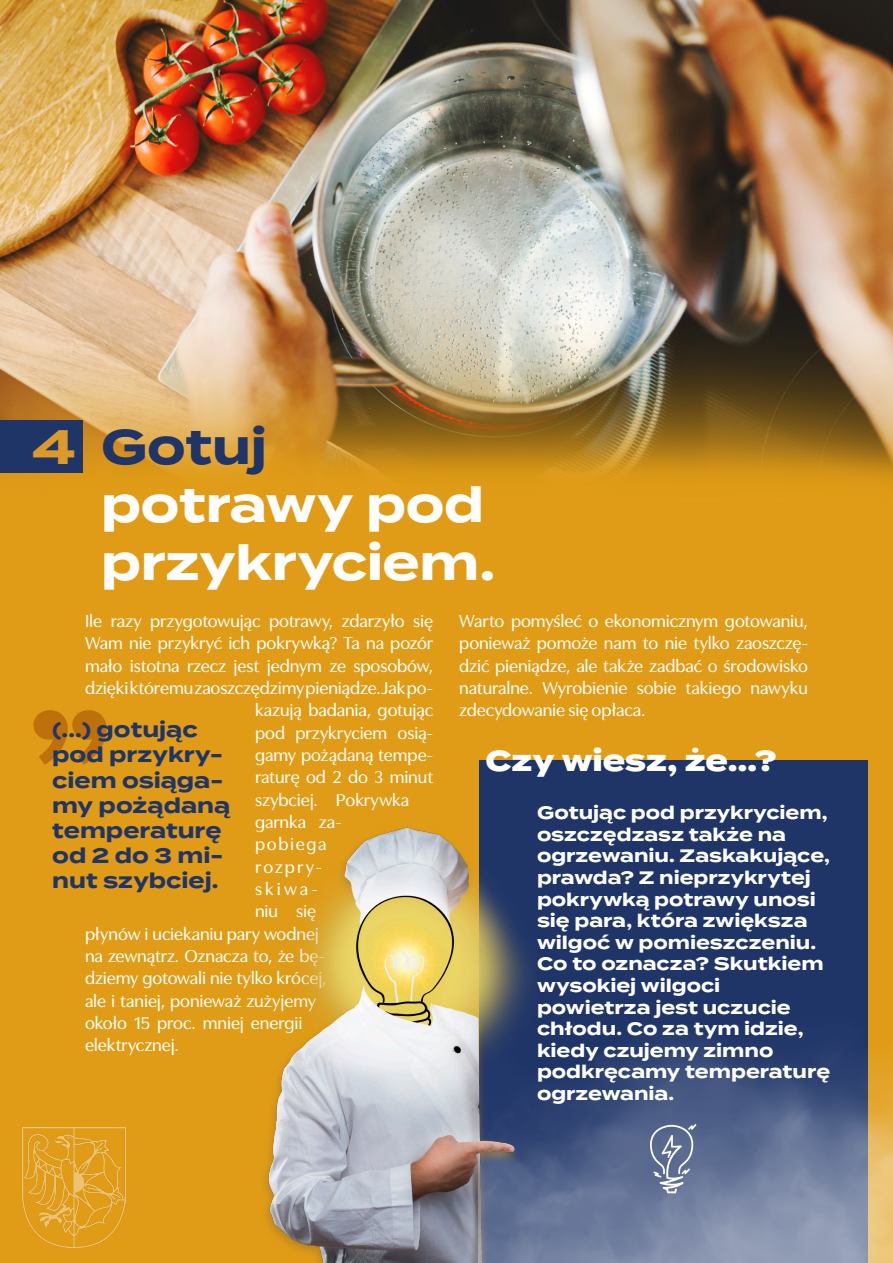
<style>
.page{position:relative;width:893px;height:1263px;background:#fff}
.page>*{position:absolute;margin:0;border:0;box-sizing:border-box;transform-origin:0 0}
.t1{font:700 48.3px/58.1px "Termina";letter-spacing:-.005em;color:#fff}
.t2{font:700 48.3px "Termina";color:#db9a2b}
.t3{font:800 28.95px "Termina";letter-spacing:-.005em;color:#fff}
.t4{font:700 21px/25.2px "Termina";color:#1f3568}
.t5{font:500 18px/22.4px "Utile Display";letter-spacing:-.005em;color:#fff;text-align:justify}
.t6{font:700 18px/21.6px "Termina";color:#fff}
.t7{font:500 18px "Utile Display";letter-spacing:.09em;color:#fff}
.s1{color:#1f3568}
</style>
<div class="page">
<div style="left:0;top:500px;width:893px;height:763px;background:#e09c16"></div>
<div style="left:479px;top:760px;width:389px;height:503px;background:#1f3568"></div>
<img style="left:0;top:0;width:893px;height:500px">
<div style="left:0;top:420px;width:83px;height:53px;background:#1f3568"></div>
<img style="left:23px;top:1127px;width:103px;height:120px">
<img style="left:225px;top:820px;width:254px;height:443px">
<img style="left:479px;top:833px;width:414px;height:430px">
<svg style="left:33px;top:710px;width:74px;height:55px;background:#cc830f"></svg>
<p class="t2" style="left:32px;top:411px;width:45px">4</p>
<p class="t1" style="left:101px;top:418px;width:396px"><span class="s1">Gotuj </span>potrawy pod przykryciem.</p>
<p class="t5" style="left:85px;top:608px;width:350px">Ile razy przygotowując potrawy, zdarzyło się</p>
<p class="t5" style="left:85px;top:630px;width:349px">Wam nie przykryć ich pokrywką? Ta na pozór</p>
<p class="t5" style="left:85px;top:653px;width:349px">mało istotna rzecz jest jednym ze sposobów,</p>
<p class="t5" style="left:85px;top:675px;width:350px">dzięki któremu zaoszczędzimy pieniądze. Jak po-</p>
<p class="t5" style="left:255px;top:697px;width:179px">kazują badania, gotując</p>
<p class="t5" style="left:255px;top:720px;width:179px">pod przykryciem osią-</p>
<p class="t5" style="left:255px;top:742px;width:179px">gamy pożądaną tempe-</p>
<p class="t5" style="left:255px;top:764px;width:179px">raturę od 2 do 3 minut</p>
<p class="t5" style="left:255px;top:787px;width:155px">szybciej. Pokrywka</p>
<p class="t5" style="left:255px;top:809px;width:88px">garnka za-</p>
<p class="t7" style="left:255px;top:830px;width:73px">pobiega</p>
<p class="t5" style="left:255px;top:854px;width:68px">rozpry-</p>
<p class="t5" style="left:255px;top:876px;width:64px">skiwa-</p>
<p class="t5" style="left:255px;top:898px;width:62px">niu się</p>
<p class="t5" style="left:85px;top:921px;width:236px">płynów i uciekaniu pary wodnej</p>
<p class="t5" style="left:85px;top:943px;width:242px">na zewnątrz. Oznacza to, że bę-</p>
<p class="t5" style="left:85px;top:965px;width:243px">dziemy gotowali nie tylko krócej,</p>
<p class="t5" style="left:85px;top:988px;width:232px">ale i taniej, ponieważ zużyjemy</p>
<p class="t5" style="left:85px;top:1010px;width:219px">około 15 proc. mniej energii</p>
<p class="t5" style="left:85px;top:1032px;width:95px">elektrycznej.</p>
<p class="t5" style="left:459px;top:608px;width:350px">Warto pomyśleć o ekonomicznym gotowaniu, ponieważ pomoże nam to nie tylko zaoszczę&shy;dzić pieniądze, ale także zadbać o środowisko naturalne. Wyrobienie sobie takiego nawyku zdecydowanie się opłaca.</p>
<p class="t4" style="left:52px;top:717px;width:180px">(...) gotując pod przykry&shy;ciem osiąga&shy;my pożądaną temperaturę od 2 do 3 mi&shy;nut szybciej.</p>
<p class="t3" style="left:485px;top:739px;width:293px">Czy wiesz, że…?</p>
<p class="t6" style="left:537px;top:802px;width:295px">Gotując pod przykryciem, oszczędzasz także na ogrzewaniu. Zaskakujące, prawda? Z nieprzykrytej pokrywką potrawy unosi się para, która zwiększa wilgoć w pomieszczeniu.<br>Co to oznacza? Skutkiem wysokiej wilgoci powietrza jest uczucie chłodu. Co za tym idzie, kiedy czujemy zimno podkręcamy temperaturę ogrzewania.</p>
</div>
